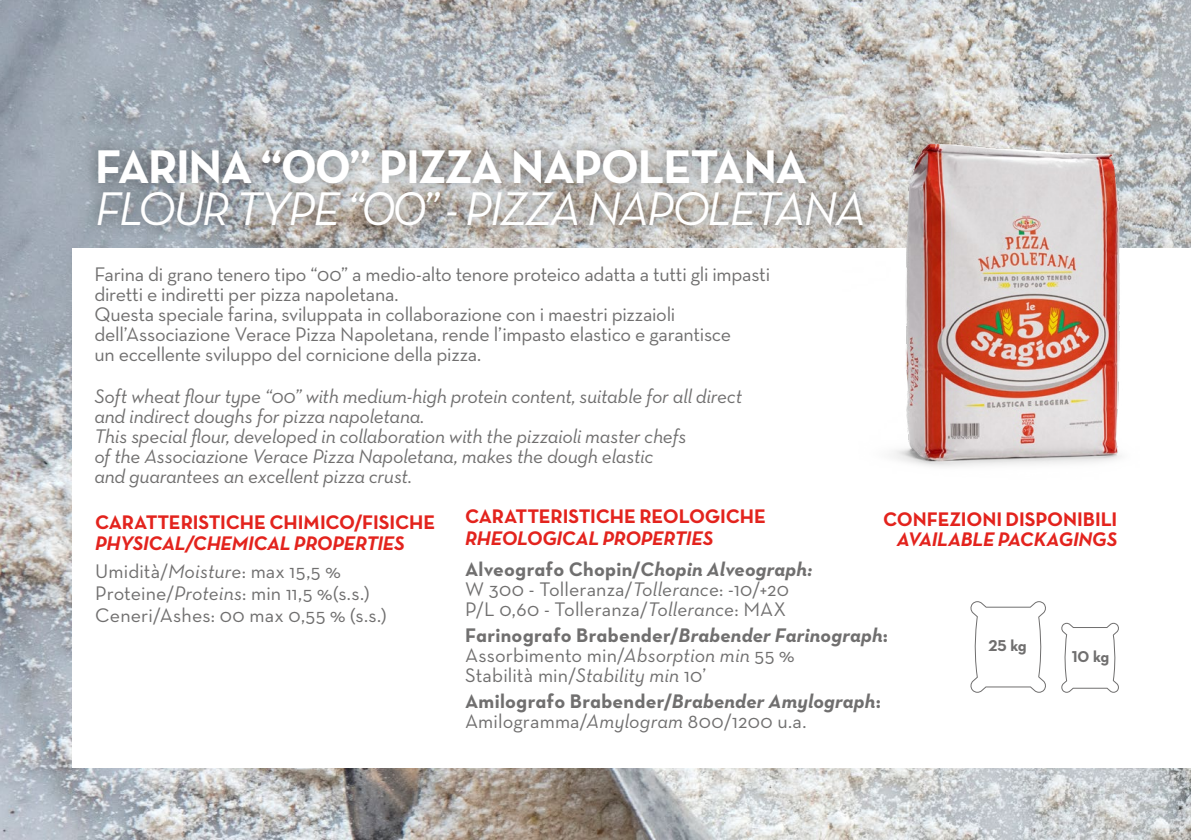
<style>
.page{position:relative;width:1191px;height:840px;background:#fff}
.page>*{position:absolute;margin:0;border:0;box-sizing:border-box;transform-origin:0 0}
.t1{font:48px "Neutra Text Book Italic Alt";letter-spacing:-.05em;color:#fff}
.t2{font:48px "Neutra Text Bold Alt";letter-spacing:-.03em;color:#fff}
.t3{font:20px/20px "Neutra Text";letter-spacing:-.015em;color:#706f6f}
.t4{font:italic 20px/20px "Neutra Text";letter-spacing:-.015em;color:#706f6f}
.t5{font:20px/20px "Neutra Text";letter-spacing:.005em;color:#706f6f}
.t6{font:20px "Neutra Text Bold Alt";letter-spacing:.01em;color:#706f6f}
.t7{font:italic 700 20px/27.6px "Neutra Text";letter-spacing:-.015em;color:#e3231d}
.t8{font:20px "Neutra Text Bold Alt";letter-spacing:-.01em;color:#e3231d}
.t9{font:16px "Neutra Text Bold Alt";letter-spacing:-.01em;color:#706f6f}
.s1{font-weight:400;font-style:normal;color:#706f6f}
.s2{font-weight:400;color:#706f6f}
.s3{font-style:italic}
.s4{font-family:"Neutra Text";font-weight:700;font-style:italic}
</style>
<div class="page">
<img style="left:0;top:0;width:1191px;height:839px">
<div style="left:72px;top:248px;width:1119px;height:519px;background:#fff"></div>
<div style="left:83px;top:135px;width:794px;height:105px;background:#000;opacity:.5"></div>
<svg style="left:970px;top:601px;width:76px;height:92px"></svg>
<svg style="left:1061px;top:622px;width:58px;height:71px"></svg>
<img style="left:843px;top:130px;width:297px;height:337px">
<h1 class="t2" style="left:95px;top:136px;width:714px">FARINA “00” PIZZA NAPOLETANA</h1>
<h1 class="t1" style="left:95px;top:179px;width:773px">FLOUR TYPE “00” - PIZZA NAPOLETANA</h1>
<p class="t3" style="left:94px;top:264px;width:677px">Farina di grano tenero tipo “00” a medio-alto tenore proteico adatta a tutti gli impasti diretti e indiretti per pizza napoletana.<br>Questa speciale farina, sviluppata in collaborazione con i maestri pizzaioli dell’Associazione Verace Pizza Napoletana, rende l’impasto elastico e garantisce<br>un eccellente sviluppo del cornicione della pizza.</p>
<p class="t4" style="left:94px;top:386px;width:649px">Soft wheat flour type “00” with medium-high protein content, suitable for all direct and indirect doughs for pizza napoletana.<br>This special flour, developed in collaboration with the pizzaioli master chefs<br>of the Associazione Verace Pizza Napoletana, makes the dough elastic<br>and guarantees an excellent pizza crust.</p>
<p class="t8" style="left:95px;top:509px;width:341px">CARATTERISTICHE CHIMICO/FISICHE</p>
<p class="t7" style="left:95px;top:529px;width:311px">PHYSICAL/CHEMICAL PROPERTIES<br><span class="s1">Umidità/</span><span class="s2">Moisture</span><span class="s1">: max 15,5 %</span></p>
<p class="t5" style="left:95px;top:581px;width:293px;line-height:22px">Proteine/<span class="s3">Proteins</span>: min 11,5 %(s.s.)<br>Ceneri/Ashes: 00 max 0,55 % (s.s.)</p>
<p class="t8" style="left:465px;top:503px;width:302px">CARATTERISTICHE REOLOGICHE</p>
<p class="t7" style="left:465px;top:523px;width:250px">RHEOLOGICAL PROPERTIES</p>
<p class="t6" style="left:465px;top:557px;width:349px">Alveografo Chopin/<span class="s4">Chopin Alveograph:</span></p>
<p class="t5" style="left:465px;top:579px;width:325px">W 300 - Tolleranza/<span class="s3">Tollerance</span>: -10/+20<br>P/L 0,60 - Tolleranza/<span class="s3">Tollerance</span>: MAX</p>
<p class="t6" style="left:465px;top:622px;width:424px">Farinografo Brabender/<span class="s4">Brabender Farinograph</span>:</p>
<p class="t5" style="left:465px;top:644px;width:331px">Assorbimento min/<span class="s3">Absorption min</span> 55 %<br>Stabilità min/<span class="s3">Stability min</span> 10’</p>
<p class="t6" style="left:465px;top:688px;width:417px">Amilografo Brabender/<span class="s4">Brabender Amylograph</span>:</p>
<p class="t5" style="left:465px;top:710px;width:343px">Amilogramma/<span class="s3">Amylogram</span> 800/1200 u.a.</p>
<p class="t8" style="left:883px;top:506px;width:235px">CONFEZIONI DISPONIBILI</p>
<p class="t7" style="left:897px;top:525px;width:222px">AVAILABLE PACKAGINGS</p>
<p class="t9" style="left:988px;top:635px;width:40px">25 kg</p>
<p class="t9" style="left:1071px;top:646px;width:39px">10 kg</p>
</div>
